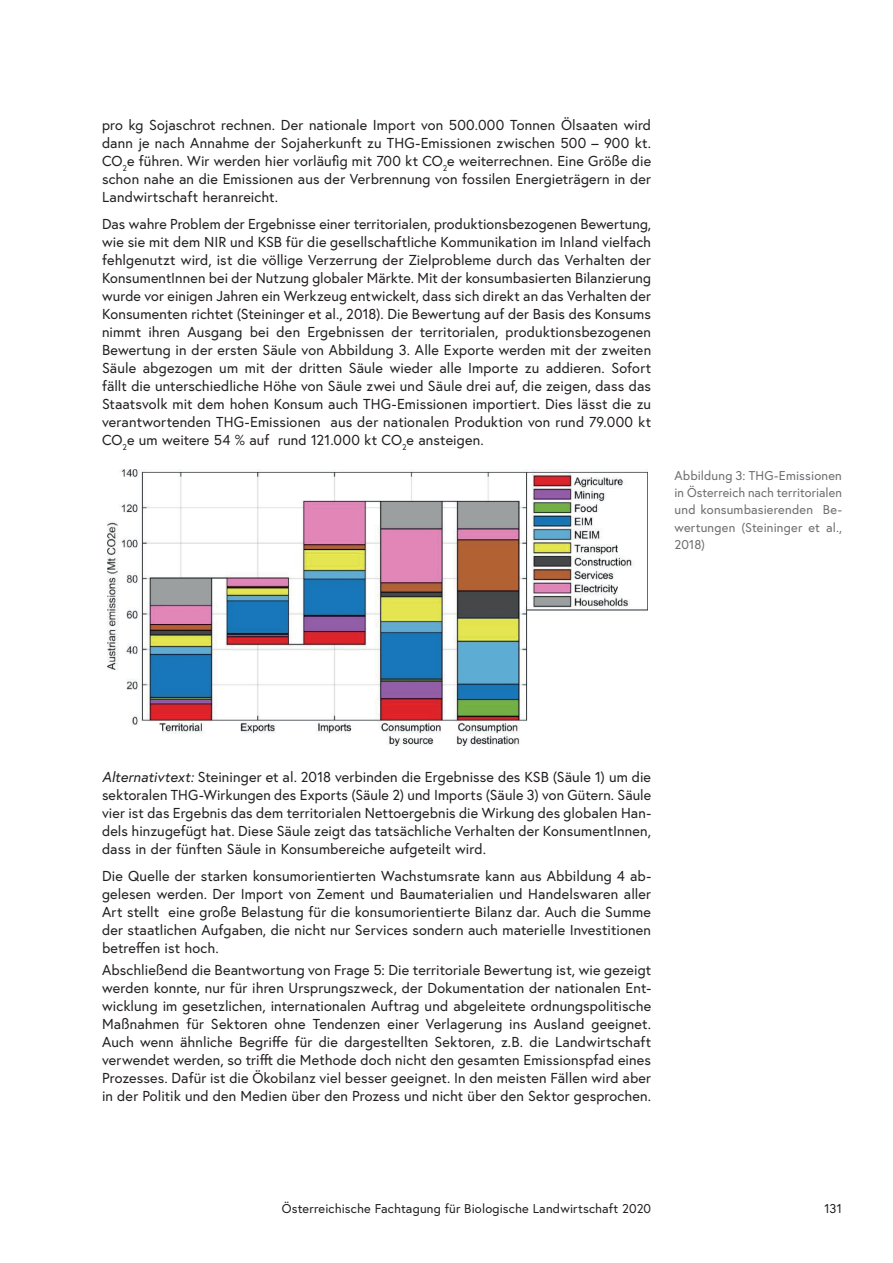
<style>
.page{position:relative;width:893px;height:1263px;background:#fff}
.page>*{position:absolute;margin:0;border:0;box-sizing:border-box;transform-origin:0 0}
.t1{font:14.4px/18px "Europa Austria";letter-spacing:.01em;color:#231f20;text-align:justify}
.t2{font:12.75px/17.2px "Europa Austria";letter-spacing:.015em;color:#6c6d70;text-align:justify}
.t3{font:12.75px "Europa Austria";letter-spacing:.015em;color:#231f20}
.s1{font-style:italic}
</style>
<div class="page">
<img style="left:108px;top:470px;width:540px;height:275px">
<p class="t1" style="left:102px;top:116px;width:551px">pro kg Sojaschrot rechnen. Der nationale Import von 500.000 Tonnen Ölsaaten wird dann je nach Annahme der Sojaherkunft zu THG-Emissionen zwischen 500 – 900 kt.<br>CO<sub>2</sub>e führen. Wir werden hier vorläufig mit 700 kt CO<sub>2</sub>e weiterrechnen. Eine Größe die schon nahe an die Emissionen aus der Verbrennung von fossilen Energieträgern in der Landwirtschaft heranreicht.</p>
<p class="t1" style="left:102px;top:215px;width:551px">Das wahre Problem der Ergebnisse einer territorialen, produktionsbezogenen Bewertung, wie sie mit dem NIR und KSB für die gesellschaftliche Kommunikation im Inland vielfach fehlgenutzt wird, ist die völlige Verzerrung der Zielprobleme durch das Verhalten der KonsumentInnen bei der Nutzung globaler Märkte. Mit der konsumbasierten Bilanzierung wurde vor einigen Jahren ein Werkzeug entwickelt, dass sich direkt an das Verhalten der Konsumenten richtet (Steininger et al., 2018). Die Bewertung auf der Basis des Konsums nimmt ihren Ausgang bei den Ergebnissen der territorialen, produktionsbezogenen Bewertung in der ersten Säule von Abbildung 3. Alle Exporte werden mit der zweiten Säule abgezogen um mit der dritten Säule wieder alle Importe zu addieren. Sofort fällt die unterschiedliche Höhe von Säule zwei und Säule drei auf, die zeigen, dass das Staatsvolk mit dem hohen Konsum auch THG-Emissionen importiert. Dies lässt die zu verantwortenden THG-Emissionen aus der nationalen Produktion von rund 79.000 kt CO<sub>2</sub>e um weitere 54 % auf rund 121.000 kt CO<sub>2</sub>e ansteigen.</p>
<p class="t2" style="left:674px;top:466px;width:169px">Abbildung 3: THG-Emissionen in Österreich nach territorialen und konsumbasierenden Be&shy;wertungen (Steininger et al., 2018)</p>
<p class="t1" style="left:102px;top:768px;width:551px"><span class="s1">Alternativtext:</span> Steininger et al. 2018 verbinden die Ergebnisse des KSB (Säule 1) um die sektoralen THG-Wirkungen des Exports (Säule 2) und Imports (Säule 3) von Gütern. Säule vier ist das Ergebnis das dem territorialen Nettoergebnis die Wirkung des globalen Han&shy;dels hinzugefügt hat. Diese Säule zeigt das tatsächliche Verhalten der KonsumentInnen, dass in der fünften Säule in Konsumbereiche aufgeteilt wird.</p>
<p class="t1" style="left:102px;top:866px;width:551px">Die Quelle der starken konsumorientierten Wachstumsrate kann aus Abbildung 4 ab&shy;gelesen werden. Der Import von Zement und Baumaterialien und Handelswaren aller Art stellt eine große Belastung für die konsumorientierte Bilanz dar. Auch die Summe der staatlichen Aufgaben, die nicht nur Services sondern auch materielle Investitionen betreffen ist hoch.</p>
<p class="t1" style="left:102px;top:960px;width:551px">Abschließend die Beantwortung von Frage 5: Die territoriale Bewertung ist, wie gezeigt werden konnte, nur für ihren Ursprungszweck, der Dokumentation der nationalen Ent&shy;wicklung im gesetzlichen, internationalen Auftrag und abgeleitete ordnungspolitische Maßnahmen für Sektoren ohne Tendenzen einer Verlagerung ins Ausland geeignet.<br>Auch wenn ähnliche Begriffe für die dargestellten Sektoren, z.B. die Landwirtschaft verwendet werden, so trifft die Methode doch nicht den gesamten Emissionspfad eines Prozesses. Dafür ist die Ökobilanz viel besser geeignet. In den meisten Fällen wird aber in der Politik und den Medien über den Prozess und nicht über den Sektor gesprochen.</p>
<p class="t3" style="left:282px;top:1200px;width:371px">Österreichische Fachtagung für Biologische Landwirtschaft 2020</p>
<p class="t3" style="left:825px;top:1200px;width:19px">131</p>
</div>
